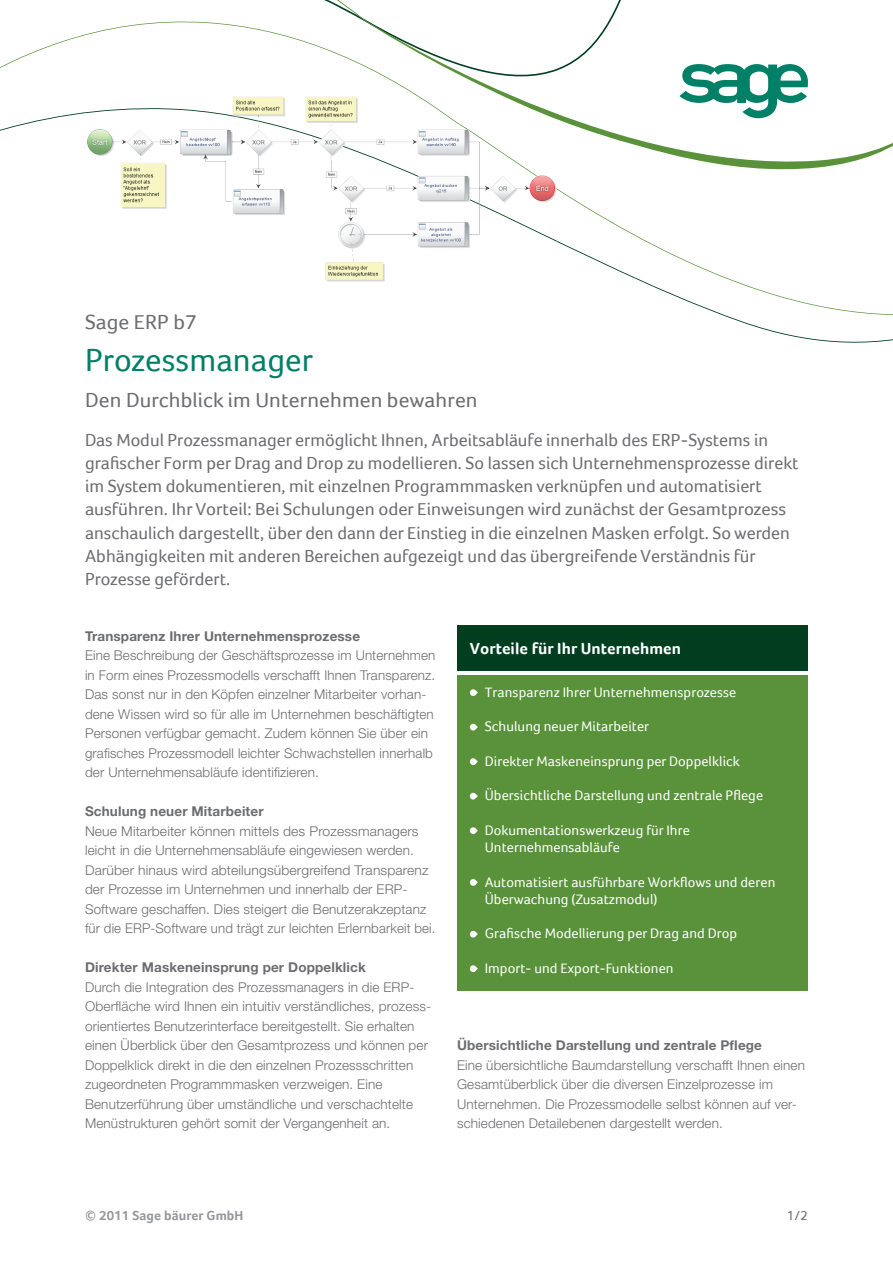
<style>
.page{position:relative;width:893px;height:1263px;background:#fff}
.page>*{position:absolute;margin:0;border:0;box-sizing:border-box;transform-origin:0 0}
.t1{font:33px "Foco";color:#008066}
.t2{font:21px "Foco";letter-spacing:.005em;color:#6c6d70}
.t3{font:18px/23.2px "Foco";color:#6c6d70}
.t4{font:700 16.5px "Foco";letter-spacing:.005em;color:#fff}
.t5{font:14.25px/17.2px "Foco";letter-spacing:.005em;color:#fff}
.t6{font:300 13.5px/19.5px "Helvetica Neue LT Std";letter-spacing:.01em;color:#6c6d70}
.t7{font:700 13.5px "Helvetica Neue LT Std";letter-spacing:.01em;color:#6c6d70}
.t8{font:700 13.5px "Foco";letter-spacing:.005em;color:#95979a}
.t9{font:13.5px "Foco";color:#6c6d70}
</style>
<div class="page">
<svg style="left:560px;top:190px;width:333px;height:153px"></svg>
<svg style="left:0;top:0;width:893px;height:170px"></svg>
<div style="left:457px;top:625px;width:351px;height:45px;background:#003e20"></div>
<div style="left:457px;top:675px;width:351px;height:315px;background:#59923a"></div>
<svg style="left:469px;top:689px;width:9px;height:7px"></svg>
<svg style="left:469px;top:723px;width:9px;height:8px"></svg>
<svg style="left:469px;top:758px;width:9px;height:7px"></svg>
<svg style="left:469px;top:792px;width:9px;height:8px"></svg>
<svg style="left:469px;top:827px;width:9px;height:7px"></svg>
<svg style="left:469px;top:879px;width:9px;height:7px"></svg>
<svg style="left:469px;top:930px;width:9px;height:8px"></svg>
<svg style="left:469px;top:965px;width:9px;height:7px"></svg>
<img style="left:85px;top:94px;width:475px;height:188px">
<h2 class="t2" style="left:85px;top:309px;width:113px">Sage ERP b7</h2>
<h1 class="t1" style="left:85px;top:340px;width:230px">Prozessmanager</h1>
<h2 class="t2" style="left:85px;top:387px;width:394px">Den Durchblick im Unternehmen bewahren</h2>
<p class="t3" style="left:85px;top:428px;width:715px">Das Modul Prozessmanager ermöglicht Ihnen, Arbeitsabläufe innerhalb des ERP-Systems in grafischer Form per Drag and Drop zu modellieren. So lassen sich Unternehmensprozesse direkt im System dokumentieren, mit einzelnen Programmmasken verknüpfen und automatisiert ausführen. Ihr Vorteil: Bei Schulungen oder Einweisungen wird zunächst der Gesamtprozess anschaulich dargestellt, über den dann der Einstieg in die einzelnen Masken erfolgt. So werden Abhängigkeiten mit anderen Bereichen aufgezeigt und das übergreifende Verständnis für Prozesse gefördert.</p>
<p class="t7" style="left:85px;top:627px;width:277px">Transparenz Ihrer Unternehmensprozesse</p>
<p class="t6" style="left:85px;top:645px;width:352px">Eine Beschreibung der Geschäftsprozesse im Unternehmen in Form eines Prozessmodells verschafft Ihnen Transparenz.<br>Das sonst nur in den Köpfen einzelner Mitarbeiter vorhan&shy;dene Wissen wird so für alle im Unternehmen beschäftigten Personen verfügbar gemacht. Zudem können Sie über ein grafisches Prozessmodell leichter Schwachstellen innerhalb der Unternehmensabläufe identifizieren.</p>
<p class="t7" style="left:85px;top:803px;width:180px">Schulung neuer Mitarbeiter</p>
<p class="t6" style="left:85px;top:821px;width:352px">Neue Mitarbeiter können mittels des Prozessmanagers leicht in die Unternehmensabläufe eingewiesen werden.<br>Darüber hinaus wird abteilungsübergreifend Transparenz der Prozesse im Unternehmen und innerhalb der ERP-Software geschaffen. Dies steigert die Benutzerakzeptanz für die ERP-Software und trägt zur leichten Erlernbarkeit bei.</p>
<p class="t7" style="left:85px;top:959px;width:282px">Direkter Maskeneinsprung per Doppelklick</p>
<p class="t6" style="left:85px;top:977px;width:348px">Durch die Integration des Prozessmanagers in die ERP-Oberfläche wird Ihnen ein intuitiv verständliches, prozess&shy;orientiertes Benutzerinterface bereitgestellt. Sie erhalten einen Überblick über den Gesamtprozess und können per Doppelklick direkt in die den einzelnen Prozessschritten zugeordneten Programmmasken verzweigen. Eine Benutzerführung über umständliche und verschachtelte Menüstrukturen gehört somit der Vergangenheit an.</p>
<p class="t4" style="left:470px;top:638px;width:213px">Vorteile für Ihr Unternehmen</p>
<p class="t5" style="left:485px;top:683px;width:253px">Transparenz Ihrer Unternehmensprozesse</p>
<p class="t5" style="left:485px;top:718px;width:166px">Schulung neuer Mitarbeiter</p>
<p class="t5" style="left:485px;top:752px;width:257px">Direkter Maskeneinsprung per Doppelklick</p>
<p class="t5" style="left:485px;top:787px;width:280px">Übersichtliche Darstellung und zentrale Pflege</p>
<p class="t5" style="left:485px;top:821px;width:207px">Dokumentationswerkzeug für Ihre<br>Unternehmensabläufe</p>
<p class="t5" style="left:485px;top:873px;width:292px">Automatisiert ausführbare Workflows und deren<br>Überwachung (Zusatzmodul)</p>
<p class="t5" style="left:485px;top:925px;width:254px">Grafische Modellierung per Drag and Drop</p>
<p class="t5" style="left:485px;top:959px;width:190px">Import- und Export-Funktionen</p>
<p class="t7" style="left:457px;top:1037px;width:306px">Übersichtliche Darstellung und zentrale Pflege</p>
<p class="t6" style="left:457px;top:1055px;width:349px">Eine übersichtliche Baumdarstellung verschafft Ihnen einen Gesamtüberblick über die diversen Einzelprozesse im Unternehmen. Die Prozessmodelle selbst können auf ver&shy;schiedenen Detailebenen dargestellt werden.</p>
<p class="t8" style="left:85px;top:1208px;width:160px">© 2011 Sage bäurer GmbH</p>
<p class="t9" style="left:787px;top:1208px;width:23px">1/2</p>
</div>
